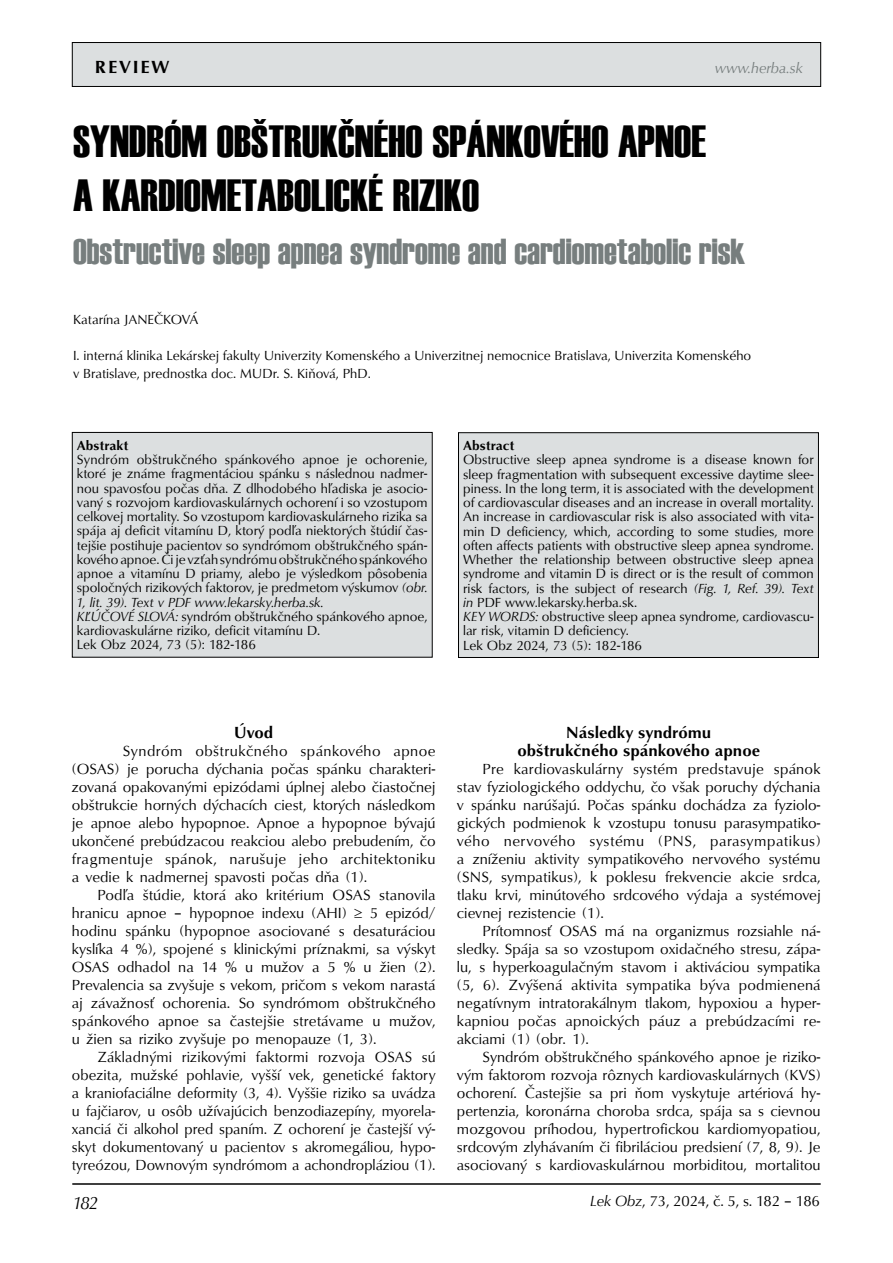
<style>
.page{position:relative;width:893px;height:1263px;background:#fff}
.page>*{position:absolute;margin:0;border:0;box-sizing:border-box;transform-origin:0 0}
.t1{font:45px/54px "Haettenschweiler";color:#000}
.t2{font:36px "Haettenschweiler";color:#777e7e}
.t3{font:700 18px "URW Classico TEE";letter-spacing:.1em;color:#000}
.t4{font:italic 18px "URW Classico TEE";color:#000}
.t5{font:700 16.5px/18px "URW Classico TEE";color:#000;text-align:center}
.t6{font:15px/18px "URW Classico TEE";color:#000;text-align:justify}
.t7{font:italic 15px "URW Classico TEE";color:#777e7e}
.t8{font:13.5px/14.2px "URW Classico TEE";color:#000}
.t9{font:700 13.5px "URW Classico TEE";color:#000}
.s1{font-style:italic}
</style>
<div class="page">
<div style="left:72px;top:43px;width:749px;height:43px;background:#dcdfe0"></div>
<div style="left:72px;top:42px;width:749px;height:45px;border:1px solid #000"></div>
<hr style="left:72px;top:1183px;width:749px;height:2px;background:#000">
<div style="left:72px;top:432px;width:360px;height:225px;background:#dcdfe0"></div>
<div style="left:72px;top:432px;width:361px;height:226px;border:1px solid #000"></div>
<div style="left:458px;top:433px;width:360px;height:224px;background:#dcdfe0"></div>
<div style="left:458px;top:432px;width:361px;height:226px;border:1px solid #000"></div>
<p class="t3" style="left:95px;top:56px;width:76px">REVIEW</p>
<p class="t7" style="left:715px;top:59px;width:90px">www.herba.sk</p>
<h1 class="t1" style="left:73px;top:115px;width:634px">Syndróm obštrukčného spánkového apnoe a kardiometabolické riziko</h1>
<h2 class="t2" style="left:73px;top:227px;width:674px">Obstructive sleep apnea syndrome and cardiometabolic risk</h2>
<p class="t8" style="left:73px;top:313px;width:127px">Katarína JANEČKOVÁ</p>
<p class="t8" style="left:73px;top:347px;width:680px;line-height:18px">I. interná klinika Lekárskej fakulty Univerzity Komenského a Univerzitnej nemocnice Bratislava, Univerzita Komenského v Bratislave, prednostka doc. MUDr. S. Kiňová, PhD.</p>
<p class="t9" style="left:77px;top:437px;width:53px">Abstrakt</p>
<p class="t8" style="left:77px;top:453px;width:352px">Syndróm obštrukčného spánkového apnoe je ochorenie, ktoré je známe fragmentáciou spánku s následnou nadmer&shy;nou spavosťou počas dňa. Z dlhodobého hľadiska je asocio&shy;vaný s rozvojom kardiovaskulárnych ochorení i so vzostupom celkovej mortality. So vzostupom kardiovaskulárneho rizika sa spája aj deficit vitamínu D, ktorý podľa niektorých štúdií čas&shy;tejšie postihuje pacientov so syndrómom obštrukčného spán&shy;kového apnoe. Či je vzťah syndrómu obštrukčného spánkového apnoe a vitamínu D priamy, alebo je výsledkom pôsobenia spoločných rizikových faktorov, je predmetom výskumov <span class="s1">(obr.<br>1, lit. 39). Text v PDF www.lekarsky.herba.sk.<br>KĽÚČOVÉ SLOVÁ:</span> syndróm obštrukčného spánkového apnoe, kardiovaskulárne riziko, deficit vitamínu D.<br>Lek Obz 2024, 73 (5): 182-186</p>
<p class="t9" style="left:463px;top:437px;width:53px">Abstract</p>
<p class="t8" style="left:463px;top:453px;width:352px">Obstructive sleep apnea syndrome is a disease known for sleep fragmentation with subsequent excessive daytime slee&shy;piness. In the long term, it is associated with the development of cardiovascular diseases and an increase in overall mortality.<br>An increase in cardiovascular risk is also associated with vita&shy;min D deficiency, which, according to some studies, more often affects patients with obstructive sleep apnea syndrome.<br>Whether the relationship between obstructive sleep apnea syndrome and vitamin D is direct or is the result of common risk factors, is the subject of research <span class="s1">(Fig. 1, Ref. 39). Text in</span> PDF www.lekarsky.herba.sk.<br><span class="s1">KEY WORDS:</span> obstructive sleep apnea syndrome, cardiovascu&shy;lar risk, vitamin D deficiency.<br>Lek Obz 2024, 73 (5): 182-186</p>
<p class="t5" style="left:234px;top:724px;width:41px">Úvod</p>
<p class="t6" style="left:72px;top:742px;width:365px;text-indent:51px">Syndróm obštrukčného spánkového apnoe (OSAS) je porucha dýchania počas spánku charakteri&shy;zovaná opakovanými epizódami úplnej alebo čiastočnej obštrukcie horných dýchacích ciest, ktorých následkom je apnoe alebo hypopnoe. Apnoe a hypopnoe bývajú ukončené prebúdzacou reakciou alebo prebudením, čo fragmentuje spánok, narušuje jeho architektoniku a vedie k nadmernej spavosti počas dňa (1).</p>
<p class="t6" style="left:72px;top:886px;width:365px;text-indent:26px">Podľa štúdie, ktorá ako kritérium OSAS stanovila hranicu apnoe – hypopnoe indexu (AHI) ≥ 5 epizód/ hodinu spánku (hypopnoe asociované s desaturáciou kyslíka 4 %), spojené s klinickými príznakmi, sa výskyt OSAS odhadol na 14 % u mužov a 5 % u žien (2).<br>Prevalencia sa zvyšuje s vekom, pričom s vekom narastá aj závažnosť ochorenia. So syndrómom obštrukčného spánkového apnoe sa častejšie stretávame u mužov, u žien sa riziko zvyšuje po menopauze (1, 3).</p>
<p class="t6" style="left:72px;top:1048px;width:365px;text-indent:26px">Základnými rizikovými faktormi rozvoja OSAS sú obezita, mužské pohlavie, vyšší vek, genetické faktory a kraniofaciálne deformity (3, 4). Vyššie riziko sa uvádza u fajčiarov, u osôb užívajúcich benzodiazepíny, myorela&shy;xanciá či alkohol pred spaním. Z ochorení je častejší vý&shy;skyt dokumentovaný u pacientov s akromegáliou, hypo&shy;tyreózou, Downovým syndrómom a achondropláziou (1).</p>
<p class="t4" style="left:73px;top:1191px;width:27px">182</p>
<p class="t5" style="left:517px;top:724px;width:244px">Následky syndrómu obštrukčného spánkového apnoe</p>
<p class="t6" style="left:457px;top:760px;width:365px;text-indent:26px">Pre kardiovaskulárny systém predstavuje spánok stav fyziologického oddychu, čo však poruchy dýchania v spánku narúšajú. Počas spánku dochádza za fyziolo&shy;gických podmienok k vzostupu tonusu parasympatiko&shy;vého nervového systému (PNS, parasympatikus) a zníženiu aktivity sympatikového nervového systému (SNS, sympatikus), k poklesu frekvencie akcie srdca, tlaku krvi, minútového srdcového výdaja a systémovej cievnej rezistencie (1).</p>
<p class="t6" style="left:457px;top:922px;width:365px;text-indent:26px">Prítomnosť OSAS má na organizmus rozsiahle ná&shy;sledky. Spája sa so vzostupom oxidačného stresu, zápa&shy;lu, s hyperkoagulačným stavom i aktiváciou sympatika (5, 6). Zvýšená aktivita sympatika býva podmienená negatívnym intratorakálnym tlakom, hypoxiou a hyper&shy;kapniou počas apnoických páuz a prebúdzacími re&shy;akciami (1) (obr. 1).</p>
<p class="t6" style="left:457px;top:1048px;width:365px;text-indent:26px">Syndróm obštrukčného spánkového apnoe je riziko&shy;vým faktorom rozvoja rôznych kardiovaskulárnych (KVS) ochorení. Častejšie sa pri ňom vyskytuje artériová hy&shy;pertenzia, koronárna choroba srdca, spája sa s cievnou mozgovou príhodou, hypertrofickou kardiomyopatiou, srdcovým zlyhávaním či fibriláciou predsiení (7, 8, 9). Je asociovaný s kardiovaskulárnou morbiditou, mortalitou</p>
<p class="t6" style="left:590px;top:1192px;width:231px"><span class="s1">Lek Obz</span>, 73, 2024, č. 5, s. 182 – 186</p>
</div>
